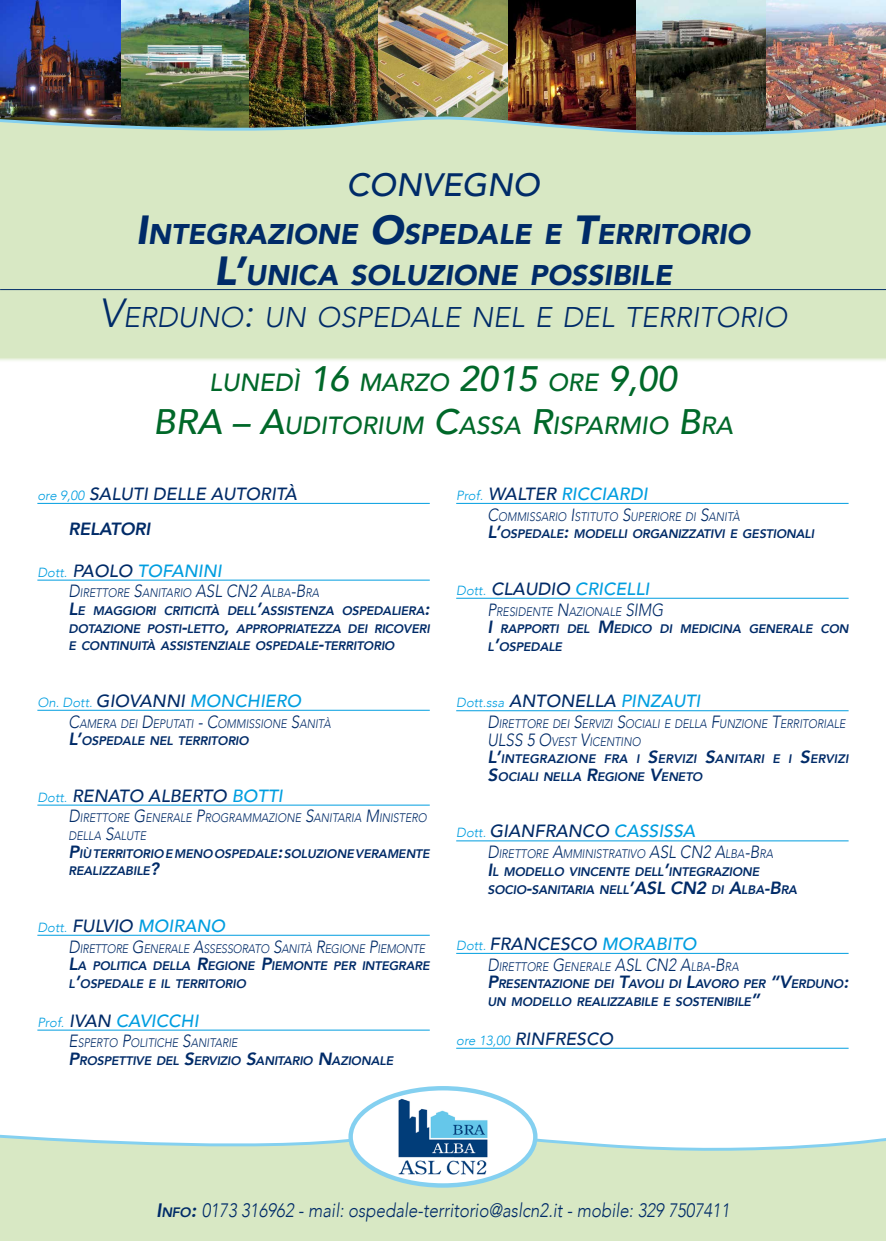
<style>
.page{position:relative;width:886px;height:1241px;background:#fff}
.page>*{position:absolute;margin:0;border:0;box-sizing:border-box;transform-origin:0 0}
.t1{font:italic 500 32.31px "Avenir";color:#002b68}
.t2{font:italic 900 28.38px/41.1px "Avenir";color:#002b68;text-align:center}
.t3{font:italic 500 24.75px/42.4px "Avenir";color:#006829;text-align:center}
.t4{font:italic 300 19.38px "Avenir";color:#002b68;scale:.87 1}
.t5{font:italic 500 17.62px/35.2px "Avenir";color:#002b68}
.t6{font:italic 500 17.62px "Avenir";color:#009ee0}
.t7{font:italic 300 13.25px "Avenir";color:#009ee0}
.t8{font:italic 800 12.31px/17.6px "Avenir";letter-spacing:-.015em;color:#002b68}
.t9{font:italic 300 12.31px/17.6px "Avenir";color:#002b68;scale:.87 1}
.s1{font-size:40.56px}
.s2{font-weight:300;font-size:40.56px}
.s3{font-weight:300}
.s4{font-size:35.38px}
.s5{font-weight:300;font-size:13.25px;color:#009ee0}
.s6{font-weight:800}
.s7{font-weight:500;font-size:17.62px;color:#002b68}
.s8{font-weight:300;font-size:17.62px}
.s9{font-size:17.62px}
.s10{font-weight:300;font-size:13.25px}
.s11{color:#002b68}
.s12{font-weight:800;font-size:17.62px}
.s13{color:#009ee0}
.s14{font-weight:800;font-size:13.56px}
.s15{font-style:inherit}
</style>
<div class="page">
<div style="left:0;top:1160px;width:886px;height:80px;background:#d8e8c4"></div>
<svg style="left:0;top:1125px;width:886px;height:35px"></svg>
<hr style="left:37px;top:503px;width:393px;height:1px;background:#009ee0">
<hr style="left:37px;top:579px;width:393px;height:1px;background:#009ee0">
<hr style="left:37px;top:710px;width:393px;height:1px;background:#009ee0">
<hr style="left:37px;top:804px;width:393px;height:1px;background:#009ee0">
<hr style="left:37px;top:934px;width:393px;height:1px;background:#009ee0">
<hr style="left:37px;top:1029px;width:393px;height:1px;background:#009ee0">
<hr style="left:456px;top:503px;width:392px;height:1px;background:#009ee0">
<hr style="left:456px;top:598px;width:392px;height:1px;background:#009ee0">
<hr style="left:456px;top:710px;width:392px;height:1px;background:#009ee0">
<hr style="left:456px;top:840px;width:392px;height:1px;background:#009ee0">
<hr style="left:456px;top:952px;width:392px;height:1px;background:#009ee0">
<hr style="left:456px;top:1047px;width:392px;height:1px;background:#009ee0">
<img style="left:120px;top:0;width:129px;height:110px">
<img style="left:0;top:0;width:120px;height:110px">
<img style="left:507px;top:0;width:379px;height:110px">
<img style="left:249px;top:0;width:129px;height:110px">
<img style="left:378px;top:0;width:129px;height:110px">
<div style="left:351px;top:1088px;width:184px;height:97px;background:#fff;border-radius:50%"></div>
<img style="left:397px;top:1095px;width:91px;height:82px">
<div style="left:348px;top:1085px;width:189px;height:102px;border:4px solid #84d0f0;border-radius:50%"></div>
<div style="left:0;top:145px;width:886px;height:216px;background:#d8e8c4"></div>
<img style="left:0;top:110px;width:886px;height:35px">
<hr style="left:0;top:289px;width:886px;height:1px;background:#002b68">
<h1 class="t1" style="left:346px;top:165px;width:192px">CONVEGNO</h1>
<h2 class="t2" style="left:99px;top:214px;width:689px"><span class="s1">I</span>NTEGRAZIONE <span class="s1">O</span>SPEDALE E <span class="s1">T</span>ERRITORIO<br><span class="s1">L’</span>UNICA SOLUZIONE POSSIBILE<br><span class="s2">V</span><span class="s3">ERDUNO</span><span class="s2">:</span> <span class="s3">UN OSPEDALE NEL E DEL TERRITORIO</span></h2>
<h3 class="t3" style="left:153px;top:361px;width:581px">LUNEDÌ <span class="s4">16</span> MARZO <span class="s4">2015</span> ORE <span class="s4">9,00<br>BRA – A</span>UDITORIUM <span class="s4">C</span>ASSA <span class="s4">R</span>ISPARMIO <span class="s4">B</span>RA</h3>
<h3 class="t5" style="left:69px;top:476px;width:230px;text-indent:-31px"><span class="s5">ore 9,00</span> SALUTI DELLE AUTORITÀ<br><span class="s6">RELATORI</span></h3>
<p class="t7" style="left:37px;top:564px;width:58px">Dott. <span class="s7">PAOLO</span></p>
<h3 class="t6" style="left:137px;top:560px;width:84px">TOFANINI</h3>
<p class="t8" style="left:69px;top:584px;width:363px"><span class="s8">D</span><span class="s3">IRETTORE</span> <span class="s8">S</span><span class="s3">ANITARIO</span> <span class="s8">ASL CN2 A</span><span class="s3">LBA</span><span class="s8">-B</span> <span class="s3">RA<br></span><span class="s9">L</span>E MAGGIORI CRITICITÀ DELL <span class="s9">’</span>ASSISTENZA OSPEDALIERA<span class="s9">:<br></span>DOTAZIONE POSTI<span class="s9">-</span>LETTO<span class="s9">,</span> APPROPRIATEZZA DEI RICOVERI E CONTINUITÀ ASSISTENZIALE OSPEDALE<span class="s9">-</span>TERRITORIO</p>
<h3 class="t6" style="left:37px;top:690px;width:234px"><span class="s10">On. Dott.</span> <span class="s11">GIOVANNI</span> MONCHIERO</h3>
<p class="t9" style="left:69px;top:714px;width:303px"><span class="s9">C</span>AMERA DEI <span class="s9">D</span>EPUTATI <span class="s9">- C</span>OMMISSIONE <span class="s9">S</span>ANITÀ<br><span class="s12">L’</span><span class="s6">OSPEDALE NEL TERRITORIO</span></p>
<h3 class="t5" style="left:37px;top:778px;width:84px"><span class="s5">Dott.</span> RENATO</h3>
<h3 class="t5" style="left:148px;top:778px;width:45px">ALBERTO</h3>
<h3 class="t6" style="left:232px;top:785px;width:22px">BOTTI</h3>
<p class="t8" style="left:69px;top:809px;width:363px"><span class="s8">D</span><span class="s3">IRETTORE</span> <span class="s8">G</span><span class="s3">ENERALE</span> <span class="s8">P</span><span class="s3">ROGRAMMAZIONE</span> <span class="s8">S</span><span class="s3">ANITARIA</span> <span class="s8">M</span><span class="s3">INISTERO DELLA</span> <span class="s8">S</span><span class="s3">ALUTE<br></span><span class="s9">P</span>IÙTERRITORIOEMENOOSPEDALE<span class="s9">:</span> SOLUZIONEVERAMENTE REALIZZABILE<span class="s9">?</span></p>
<h3 class="t5" style="left:37px;top:908px;width:128px"><span class="s5">Dott.</span> FULVIO <span class="s13">MOIRA</span></h3>
<h3 class="t6" style="left:197px;top:915px;width:29px">NO</h3>
<p class="t8" style="left:69px;top:939px;width:363px"><span class="s8">D</span><span class="s3">IRETTORE</span> <span class="s8">G</span><span class="s3">ENERALE</span> <span class="s8">A</span><span class="s3">SSESSORATO</span> <span class="s8">S</span><span class="s3">ANITÀ</span> <span class="s8">R</span><span class="s3">EGIONE</span> <span class="s8">P</span><span class="s3">IEMONTE<br></span><span class="s9">L</span>A POLITICA DELLA <span class="s9">R</span>EGIONE <span class="s9">P</span>IEMONTE PER INTEGRARE<br>L<span class="s9">’</span>OSPEDALE E IL TERRITORIO</p>
<h3 class="t6" style="left:37px;top:1009px;width:161px"><span class="s10">Prof.</span> <span class="s11">IVAN</span> CAVICCHI</h3>
<p class="t8" style="left:69px;top:1034px;width:326px"><span class="s8">E</span><span class="s3">SPERTO</span> <span class="s8">P</span><span class="s3">OLITICHE</span> <span class="s8">S</span><span class="s3">ANITARIE<br></span><span class="s9">P</span>ROSPETTIVE DEL <span class="s9">S</span>ERVIZIO <span class="s9">S</span>ANITARIO <span class="s9">N</span>AZIONALE</p>
<h3 class="t5" style="left:456px;top:476px;width:60px"><span class="s5">Prof.</span> WALTER</h3>
<h3 class="t6" style="left:561px;top:483px;width:51px">RI CCIARDI</h3>
<p class="t8" style="left:487px;top:507px;width:328px"><span class="s8">C</span><span class="s3">OMMISSARIO</span> <span class="s8">I</span><span class="s3">STITUTO</span> <span class="s8">S</span><span class="s3">UPERIORE DI</span> <span class="s8">S</span><span class="s3">ANITÀ<br></span><span class="s9">L’</span>OSPEDALE<span class="s9">:</span> MODELLI ORGANIZZATIVI E GESTIONALI</p>
<h3 class="t5" style="left:456px;top:571px;width:60px"><span class="s5">Dott.</span> CLAUDIO</h3>
<h3 class="t6" style="left:575px;top:578px;width:50px">CRI CELLI</h3>
<p class="t8" style="left:487px;top:602px;width:363px"><span class="s8">P</span><span class="s3">RESIDENTE</span> <span class="s8">N</span><span class="s3">AZIONALE</span> <span class="s8">SIMG<br></span><span class="s9">I</span> RAPPORTI DEL <span class="s9">M</span>EDICO DI MEDICINA GENERALE CON<br>L<span class="s9">’</span>OSPEDALE</p>
<h3 class="t5" style="left:456px;top:683px;width:130px"><span class="s5">Dott.ssa</span> ANTONELLA</h3>
<h3 class="t6" style="left:621px;top:690px;width:51px">PINZAUTI</h3>
<p class="t9" style="left:487px;top:715px;width:417px"><span class="s9">D</span>IRETTORE DEI <span class="s9">S</span>ERVIZI <span class="s9">S</span>OCIALI E DELLA <span class="s9">F</span>UNZIONE <span class="s9">T</span>ERRITORIALE <span class="s9">ULSS 5 O</span>VEST <span class="s9">V</span>ICENTINO<br><span class="s12">L’</span><span class="s6">INTEGRAZIONE FRA I</span> <span class="s12">S</span><span class="s6">ERVIZI</span> <span class="s12">S</span><span class="s6">ANITARI E I</span> <span class="s12">S</span><span class="s6">ERVIZI </span><span class="s12">S</span><span class="s6">OCIALI NELLA</span> <span class="s12">R</span><span class="s6">EGIONE</span> <span class="s12">V</span><span class="s6">ENETO</span></p>
<h3 class="t5" style="left:456px;top:813px;width:241px"><span class="s5">Dott.</span> GIA NFRA NCO <span class="s13">CASSISSA</span></h3>
<p class="t8" style="left:487px;top:845px;width:311px"><span class="s8">D</span><span class="s3">IRETTORE</span> <span class="s8">A</span><span class="s3">MMINISTRATIVO</span> <span class="s8">ASL CN2 A</span><span class="s3">LBA</span><span class="s8">-B</span> <span class="s3">RA<br></span><span class="s9">I</span>L MODELLO VINCENTE DELL <span class="s9">’</span>INTEGRAZIONE<br>SOCIO<span class="s9">-</span>SANITARIA NELL <span class="s9">’ASL CN2</span> DI <span class="s9">A</span>LBA<span class="s9">-B</span>RA</p>
<h3 class="t5" style="left:456px;top:926px;width:175px"><span class="s5">Dott.</span> FRA NCESCO <span class="s13">MORA</span></h3>
<h3 class="t6" style="left:656px;top:933px;width:22px">BITO</h3>
<p class="t8" style="left:487px;top:957px;width:363px"><span class="s8">D</span><span class="s3">IRETTORE</span> <span class="s8">G</span><span class="s3">ENERALE</span> <span class="s8">ASL CN2 A</span><span class="s3">LBA</span><span class="s8">-B</span> <span class="s3">RA<br></span><span class="s9">P</span>RESENTAZIONE DEI <span class="s9">T</span>AVOLI DI <span class="s9">L</span>AVORO PER <span class="s9">“V</span>ERDUNO<span class="s9">:<br></span>UN MODELLO REALIZZABILE E SOSTENIBILE<span class="s9">”</span></p>
<h3 class="t5" style="left:456px;top:1021px;width:158px"><span class="s5">ore 13,00</span> RINFRESCO</h3>
<h3 class="t4" style="left:156px;top:1198px;width:661px"><span class="s6">I</span><span class="s14">NFO</span><span class="s6">:</span> <span class="s15">0173 316962 -</span> mail: ospedale-territorio@aslcn2.it - mobile: 329 7507411</h3>
</div>
